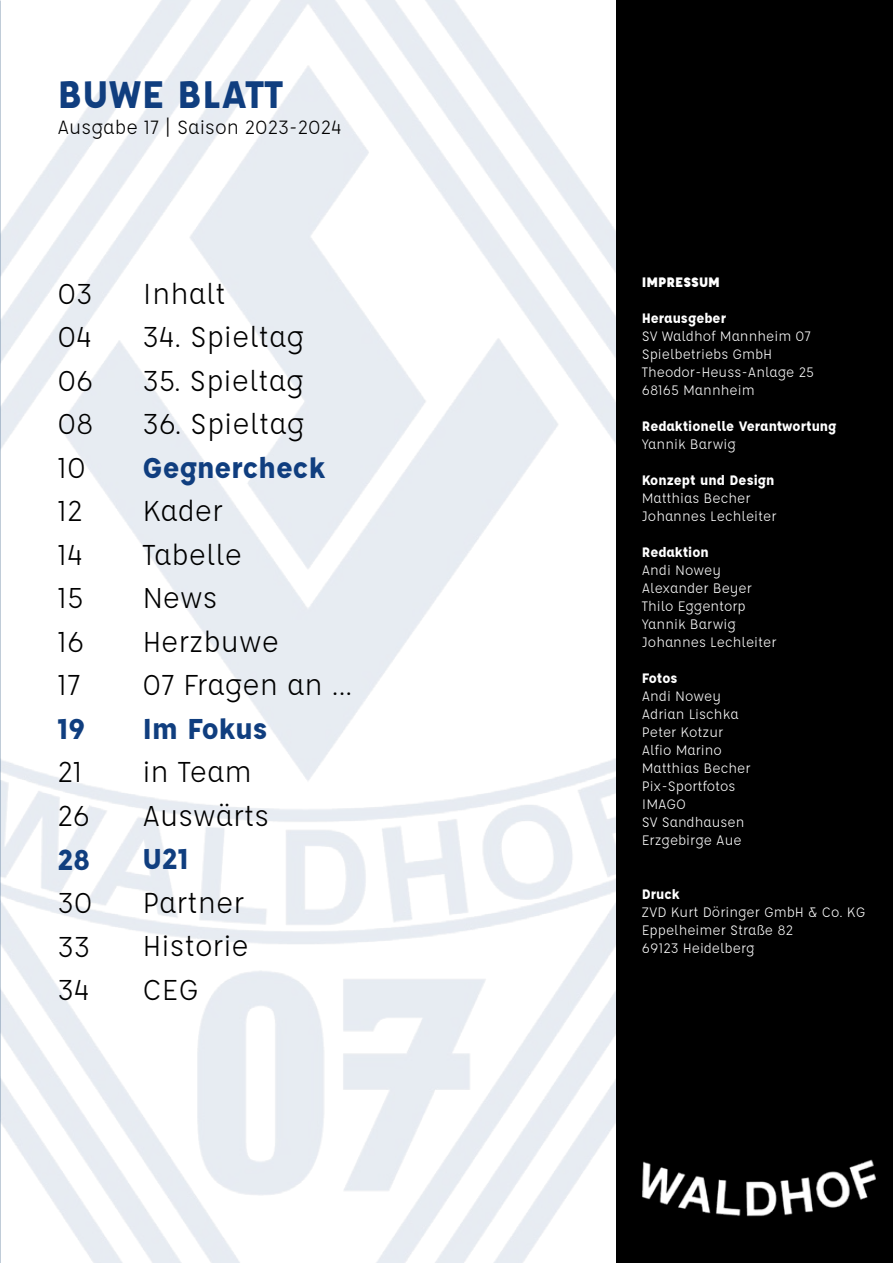
<style>
.page{position:relative;width:893px;height:1263px;background:#fff}
.page>*{position:absolute;margin:0;border:0;box-sizing:border-box;transform-origin:0 0}
.t1{font:700 42px "Affogato";color:#103e7f}
.t2{font:31.5px/43.5px "Affogato";color:#000}
.t3{font:700 31.5px "Affogato";color:#103e7f}
.t4{font:21px "Affogato";color:#000}
.t5{font:15px/18px "Affogato";color:#fff}
.t6{font:700 15px "Affogato";color:#fff}
.t7{font:900 15px "Affogato";color:#fff}
</style>
<div class="page">
<img style="left:1px;top:0;width:616px;height:1263px">
<div style="left:617px;top:0;width:276px;height:1263px;background:#000"></div>
<img style="left:642px;top:1159px;width:234px;height:58px">
<img style="left:0;top:0;width:1px;height:1263px">
<img style="left:0;top:0;width:1px;height:945px">
<h1 class="t1" style="left:57px;top:68px;width:228px">BUWE BLATT</h1>
<h3 class="t4" style="left:57px;top:114px;width:286px">Ausgabe 17 | Saison 2023-2024</h3>
<h2 class="t2" style="left:57px;top:272px;width:38px">03<br>04<br>06<br>08<br>10<br>12<br>14<br>15<br>16<br>17</h2>
<h2 class="t3" style="left:57px;top:708px;width:29px">19</h2>
<h2 class="t2" style="left:57px;top:750px;width:34px">21<br>26</h2>
<h2 class="t3" style="left:57px;top:839px;width:34px">28</h2>
<h2 class="t2" style="left:57px;top:881px;width:36px;text-align:justify">30<br>33<br>34</h2>
<h2 class="t2" style="left:142px;top:272px;width:85px">Inhalt</h2>
<h2 class="t2" style="left:142px;top:315px;width:163px">34. Spieltag</h2>
<h2 class="t2" style="left:142px;top:359px;width:163px">35. Spieltag</h2>
<h2 class="t2" style="left:142px;top:402px;width:164px">36. Spieltag</h2>
<h2 class="t3" style="left:142px;top:447px;width:184px">Gegnercheck</h2>
<h2 class="t2" style="left:142px;top:489px;width:211px">Kader<br>Tabelle<br>News<br>Herzbuwe<br>07 Fragen an ...</h2>
<h2 class="t3" style="left:142px;top:708px;width:127px">Im Fokus</h2>
<h2 class="t2" style="left:142px;top:750px;width:128px">in Team<br>Auswärts</h2>
<h2 class="t3" style="left:142px;top:839px;width:48px">U21</h2>
<h2 class="t2" style="left:142px;top:881px;width:108px">Partner<br>Historie<br>CEG</h2>
<p class="t7" style="left:642px;top:272px;width:80px">IMPRESSUM</p>
<p class="t6" style="left:642px;top:309px;width:86px">Herausgeber</p>
<p class="t5" style="left:642px;top:327px;width:174px">SV Waldhof Mannheim 07<br>Spielbetriebs GmbH<br>Theodor-Heuss-Anlage 25<br>68165 Mannheim</p>
<p class="t6" style="left:642px;top:417px;width:196px">Redaktionelle Verantwortung</p>
<p class="t5" style="left:642px;top:435px;width:96px">Yannik Barwig</p>
<p class="t6" style="left:642px;top:471px;width:134px">Konzept und Design</p>
<p class="t5" style="left:642px;top:489px;width:136px">Matthias Becher<br>Johannes Lechleiter</p>
<p class="t6" style="left:642px;top:543px;width:69px">Redaktion</p>
<p class="t5" style="left:642px;top:561px;width:136px">Andi Nowey<br>Alexander Beyer<br>Thilo Eggentorp<br>Yannik Barwig<br>Johannes Lechleiter</p>
<p class="t6" style="left:642px;top:669px;width:37px">Fotos</p>
<p class="t5" style="left:642px;top:687px;width:110px">Andi Nowey<br>Adrian Lischka<br>Peter Kotzur<br>Alfio Marino<br>Matthias Becher<br>Pix-Sportfotos<br>IMAGO<br>SV Sandhausen<br>Erzgebirge Aue</p>
<p class="t6" style="left:642px;top:885px;width:39px">Druck</p>
<p class="t5" style="left:642px;top:903px;width:225px">ZVD Kurt Döringer GmbH &amp; Co. KG<br>Eppelheimer Straße 82<br>69123 Heidelberg</p>
</div>
